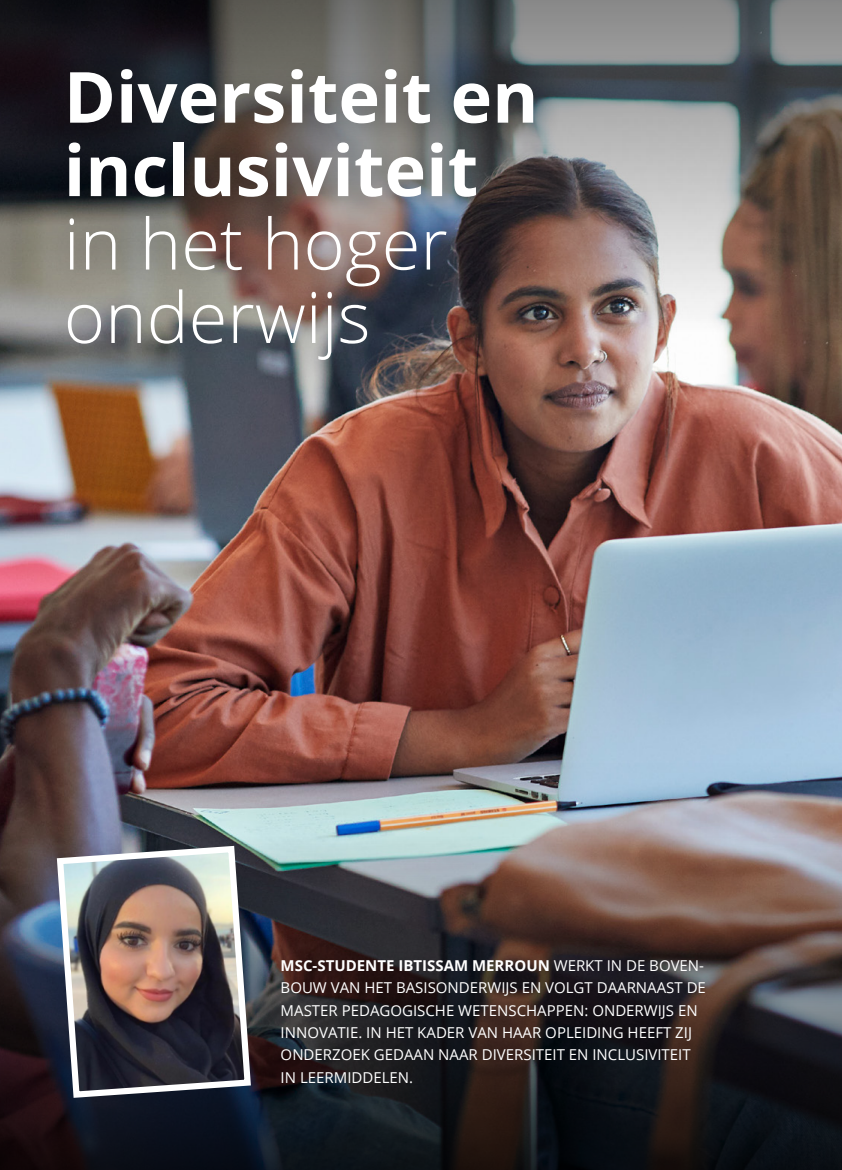
<style>
.page{position:relative;width:842px;height:1170px;background:#fff}
.page>*{position:absolute;margin:0;border:0;box-sizing:border-box;transform-origin:0 0}
.t1{font:700 70.5px/73.3px "Open Sans";color:#fff}
.t2{font:300 70.5px/73.3px "Open Sans";color:#fff}
.t3{font:15px/22.5px "Open Sans";color:#fff}
.s1{font-weight:700}
</style>
<div class="page">
<img style="left:0;top:510px;width:842px;height:253px">
<img style="left:0;top:763px;width:842px;height:406px">
<img style="left:0;top:0;width:842px;height:510px">
<div style="left:51px;top:53px;width:512px;height:336px;background:#000;opacity:.25"></div>
<img style="left:54px;top:842px;width:200px;height:258px">
<h1 class="t1" style="left:64px;top:59px;width:476px">Diversiteit en inclusiviteit</h1>
<h1 class="t2" style="left:64px;top:205px;width:386px">in het hoger onderwijs</h1>
<p class="t3" style="left:281px;top:953px;width:427px"><span class="s1">MSC-STUDENTE IBTISSAM MERROUN</span> WERKT IN DE BOVEN-BOUW VAN HET BASISONDERWIJS EN VOLGT DAARNAAST DE MASTER PEDAGOGISCHE WETENSCHAPPEN: ONDERWIJS EN INNOVATIE. IN HET KADER VAN HAAR OPLEIDING HEEFT ZIJ ONDERZOEK GEDAAN NAAR DIVERSITEIT EN INCLUSIVITEIT IN LEERMIDDELEN.</p>
</div>
